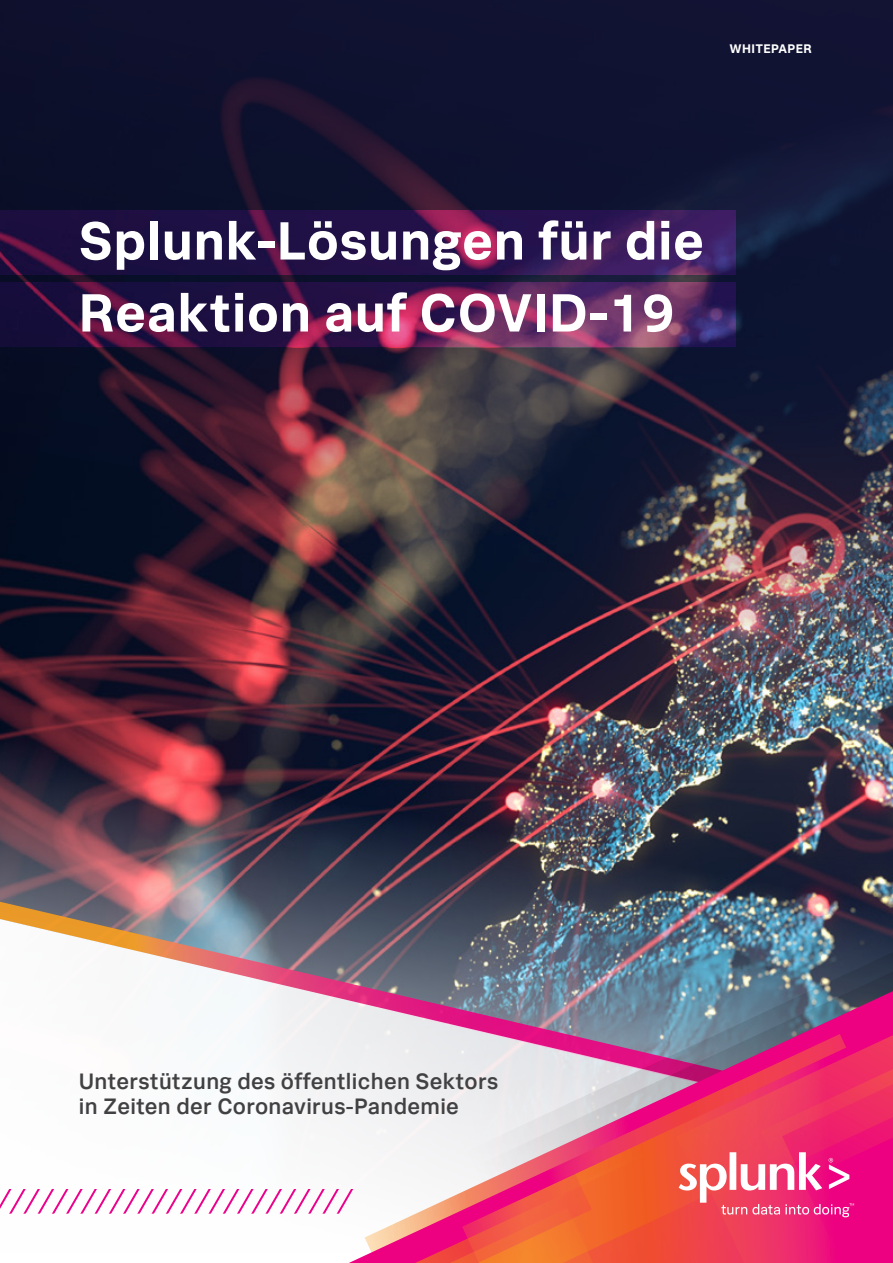
<style>
.page{position:relative;width:893px;height:1263px;background:#fff}
.page>*{position:absolute;margin:0;border:0;box-sizing:border-box;transform-origin:0 0}
.t1{font:700 54px/72px "Splunk Data Sans";letter-spacing:.015em;color:#fff}
.t2{font:500 22.5px/25.5px "Splunk Data Sans";letter-spacing:.015em;color:#414042}
.t3{font:700 12.6px "Splunk Data Sans";letter-spacing:.03em;color:#fff}
</style>
<div class="page">
<img style="left:0;top:783px;width:893px;height:130px">
<img style="left:0;top:0;width:893px;height:783px">
<img style="left:0;top:898px;width:791px;height:15px">
<img style="left:0;top:913px;width:893px;height:39px">
<img style="left:458px;top:933px;width:435px;height:19px">
<svg style="left:0;top:952px;width:893px;height:311px"></svg>
<svg style="left:0;top:210px;width:736px;height:65px;background:#31154d"></svg>
<svg style="left:0;top:283px;width:736px;height:64px;background:#4f1f53"></svg>
<p class="t3" style="left:729px;top:41px;width:84px">WHITEPAPER</p>
<h1 class="t1" style="left:79px;top:204px;width:627px">Splunk-Lösungen für die<br>Reaktion auf COVID-19</h1>
<p class="t2" style="left:79px;top:1067px;width:421px">Unterstützung des öffentlichen Sektors in Zeiten der Coronavirus-Pandemie</p>
</div>
